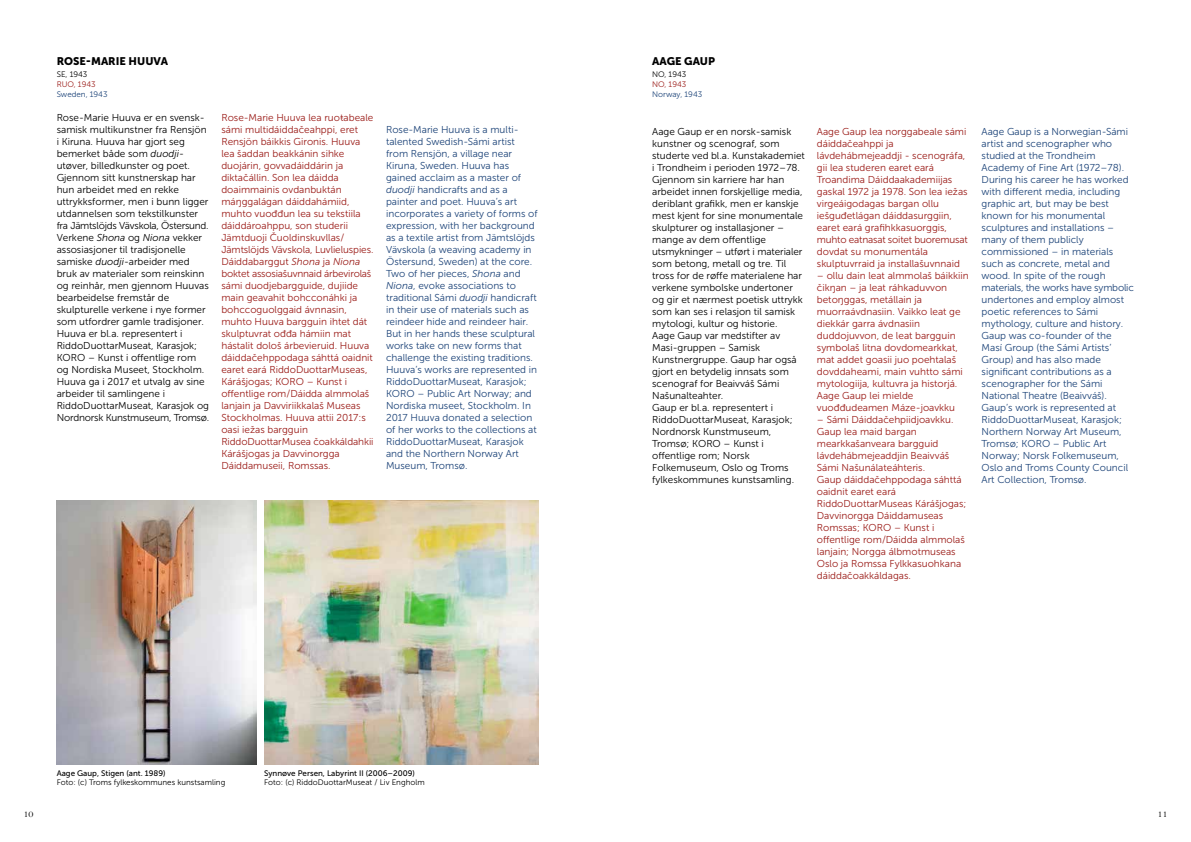
<style>
.page{position:relative;width:1191px;height:842px;background:#fff}
.page>*{position:absolute;margin:0;border:0;box-sizing:border-box;transform-origin:0 0}
.t1{font:11px "Museo Sans 900";color:#000}
.t2{font:10px/12px "Museo Sans 300";color:#9b1c18}
.t3{font:10px/12px "Museo Sans 300";color:#1c4378}
.t4{font:10px/12px "Museo Sans 300";color:#000}
.t5{font:10px "Bell";color:#000}
.t6{font:8px "Museo Sans 300";color:#000}
.t7{font:8px "Museo Sans 500";color:#000}
.t8{font:8px "Museo Sans 300";color:#1c4378}
.t9{font:8px "Museo Sans 300";color:#9b1c18}
.s1{font-style:italic}
</style>
<div class="page">
<img style="left:57px;top:500px;width:200px;height:264px">
<img style="left:264px;top:500px;width:275px;height:264px">
<p class="t1" style="left:57px;top:55px;width:113px">ROSE-MARIE HUUVA</p>
<p class="t6" style="left:57px;top:70px;width:32px">SE, 1943</p>
<p class="t9" style="left:57px;top:80px;width:40px">RUO, 1943</p>
<p class="t8" style="left:57px;top:90px;width:52px">Sweden, 1943</p>
<p class="t4" style="left:57px;top:111px;width:154px">Rose-Marie Huuva er en svensk&shy;samisk multikunstner fra Rensjön i Kiruna. Huuva har gjort seg bemerket både som <span class="s1">duodji&shy;</span>utøver, billedkunster og poet.<br>Gjennom sitt kunstnerskap har hun arbeidet med en rekke uttrykksformer, men i bunn ligger utdannelsen som tekstilkunster fra Jämtslöjds Vävskola, Östersund.<br>Verkene <span class="s1">Shona</span> og <span class="s1">Niona</span> vekker assosiasjoner til tradisjonelle samiske <span class="s1">duodji</span>-arbeider med bruk av materialer som reinskinn og reinhår, men gjennom Huuvas bearbeidelse fremstår de skulpturelle verkene i nye former som utfordrer gamle tradisjoner.<br>Huuva er bl.a. representert i<br>RiddoDuottarMuseat, Karasjok;<br>KORO – Kunst i offentlige rom og Nordiska Museet, Stockholm.<br>Huuva ga i 2017 et utvalg av sine arbeider til samlingene i<br>RiddoDuottarMuseat, Karasjok og<br>Nordnorsk Kunstmuseum, Tromsø.</p>
<p class="t2" style="left:221px;top:111px;width:154px">Rose-Marie Huuva lea ruoŧabeale sámi multidáiddačeahppi, eret<br>Rensjön báikkis Gironis. Huuva lea šaddan beakkánin sihke duojárin, govvadáiddárin ja diktačállin. Son lea dáidda doaimmainis ovdanbuktán máŋggalágan dáiddahámiid, muhto vuođđun lea su tekstiila dáiddároahppu, son studerii<br>Jämtduoji Čuoldinskuvllas/<br>Jämtslöjds Vävskola, Luvlieluspies.<br>Dáiddabarggut <span class="s1">Shona</span> ja <span class="s1">Niona </span>boktet assosiašuvnnaid árbevirolaš sámi duodjebargguide, dujiide main geavahit bohcconáhki ja bohccoguolggaid ávnnasin, muhto Huuva bargguin ihtet dát skulptuvrat ođđa hámiin mat hástalit dološ árbevieruid. Huuva dáiddačehppodaga sáhttá oaidnit earet eará RiddoDuottarMuseas,<br>Kárášjogas; KORO – Kunst i offentlige rom/Dáidda almmolaš lanjain ja Davviriikkalaš Museas<br>Stockholmas. Huuva attii 2017:s oasi iežas bargguin<br>RiddoDuottarMusea čoakkáldahkii<br>Kárášjogas ja Davvinorgga<br>Dáiddamuseii, Romssas.</p>
<p class="t3" style="left:386px;top:123px;width:153px">Rose-Marie Huuva is a multi&shy;talented Swedish-Sámi artist from Rensjön, a village near<br>Kiruna, Sweden. Huuva has gained acclaim as a master of <span class="s1">duodji</span> handicrafts and as a painter and poet. Huuva’s art incorporates a variety of forms of expression, with her background as a textile artist from Jämtslöjds<br>Vävskola (a weaving academy in<br>Östersund, Sweden) at the core.<br>Two of her pieces, <span class="s1">Shona</span> and<br><span class="s1">Niona</span>, evoke associations to traditional Sámi <span class="s1">duodji</span> handicraft in their use of materials such as reindeer hide and reindeer hair.<br>But in her hands these sculptural works take on new forms that challenge the existing traditions.<br>Huuva’s works are represented in<br>RiddoDuottarMuseat, Karasjok;<br>KORO – Public Art Norway; and<br>Nordiska museet, Stockholm. In<br>2017 Huuva donated a selection of her works to the collections at<br>RiddoDuottarMuseat, Karasjok and the Northern Norway Art<br>Museum, Tromsø.</p>
<p class="t7" style="left:57px;top:768px;width:110px">Aage Gaup, Stigen (ant. 1989)</p>
<p class="t6" style="left:57px;top:778px;width:170px">Foto: (c) Troms fylkeskommunes kunstsamling</p>
<p class="t7" style="left:264px;top:768px;width:152px">Synnøve Persen, Labyrint II (2006–2009)</p>
<p class="t6" style="left:264px;top:778px;width:162px">Foto: (c) RiddoDuottarMuseat / Liv Engholm</p>
<p class="t1" style="left:652px;top:55px;width:64px">AAGE GAUP</p>
<p class="t6" style="left:652px;top:70px;width:36px">NO, 1943</p>
<p class="t9" style="left:652px;top:80px;width:36px">NO, 1943</p>
<p class="t8" style="left:652px;top:90px;width:52px">Norway, 1943</p>
<p class="t4" style="left:652px;top:125px;width:154px">Aage Gaup er en norsk-samisk kunstner og scenograf, som studerte ved bl.a. Kunstakademiet i Trondheim i perioden 1972–78.<br>Gjennom sin karriere har han arbeidet innen forskjellige media, deriblant grafikk, men er kanskje mest kjent for sine monumentale skulpturer og installasjoner – mange av dem offentlige utsmykninger – utført i materialer som betong, metall og tre. Til tross for de røffe materialene har verkene symbolske undertoner og gir et nærmest poetisk uttrykk som kan ses i relasjon til samisk mytologi, kultur og historie.<br>Aage Gaup var medstifter av<br>Masi-gruppen – Samisk<br>Kunstnergruppe. Gaup har også gjort en betydelig innsats som scenograf for Beaivváš Sámi<br>Našunalteahter.<br>Gaup er bl.a. representert i<br>RiddoDuottarMuseat, Karasjok;<br>Nordnorsk Kunstmuseum,<br>Tromsø; KORO – Kunst i offentlige rom; Norsk<br>Folkemuseum, Oslo og Troms fylkeskommunes kunstsamling.</p>
<p class="t2" style="left:817px;top:125px;width:152px">Aage Gaup lea norggabeale sámi dáiddačeahppi ja lávdehábmejeaddji - scenográfa, gii lea studeren earet eará<br>Troandima Dáiddaakademiijas gaskal 1972 ja 1978. Son lea iežas virgeáigodagas bargan ollu iešguđetlágan dáiddasurggiin, earet eará grafihkkasuorggis, muhto eatnasat soitet buoremusat dovdat su monumentála skulptuvrraid ja installašuvnnaid</p>
<p class="t2" style="left:817px;top:269px;width:153px">– ollu dain leat almmolaš báikkiin čikŋan – ja leat ráhkaduvvon betoŋggas, metállain ja muorraávdnasiin. Vaikko leat ge diekkár garra ávdnasiin duddojuvvon, de leat bargguin symbolaš litna dovdomearkkat, mat addet goasii juo poehtalaš dovddaheami, main vuhtto sámi mytologiija, kultuvra ja historjá.<br>Aage Gaup lei mielde vuođđudeamen Máze-joavkku</p>
<p class="t2" style="left:817px;top:413px;width:151px">– Sámi Dáiddačehpiidjoavkku.<br>Gaup lea maid bargan mearkkašanveara bargguid lávdehábmejeaddjin Beaivváš<br>Sámi Našunálateáhteris.<br>Gaup dáiddačehppodaga sáhttá oaidnit earet eará<br>RiddoDuottarMuseas Kárášjogas;<br>Davvinorgga Dáiddamuseas<br>Romssas; KORO – Kunst i offentlige rom/Dáidda almmolaš lanjain; Norgga álbmotmuseas<br>Oslo ja Romssa Fylkkasuohkana dáiddačoakkáldagas.</p>
<p class="t3" style="left:981px;top:125px;width:154px">Aage Gaup is a Norwegian-Sámi artist and scenographer who studied at the Trondheim<br>Academy of Fine Art (1972–78).<br>During his career he has worked with different media, including graphic art, but may be best known for his monumental sculptures and installations – many of them publicly commissioned – in materials such as concrete, metal and wood. In spite of the rough materials, the works have symbolic undertones and employ almost poetic references to Sámi mythology, culture and history.<br>Gaup was co-founder of the<br>Masí Group (the Sámi Artists’<br>Group) and has also made significant contributions as a scenographer for the Sámi<br>National Theatre (Beaivváš).<br>Gaup’s work is represented at<br>RiddoDuottarMuseat, Karasjok;<br>Northern Norway Art Museum,<br>Tromsø; KORO – Public Art<br>Norway; Norsk Folkemuseum,<br>Oslo and Troms County Council<br>Art Collection, Tromsø.</p>
<p class="t5" style="left:23px;top:808px;width:11px">10</p>
<p class="t5" style="left:1157px;top:808px;width:11px">11</p>
</div>
